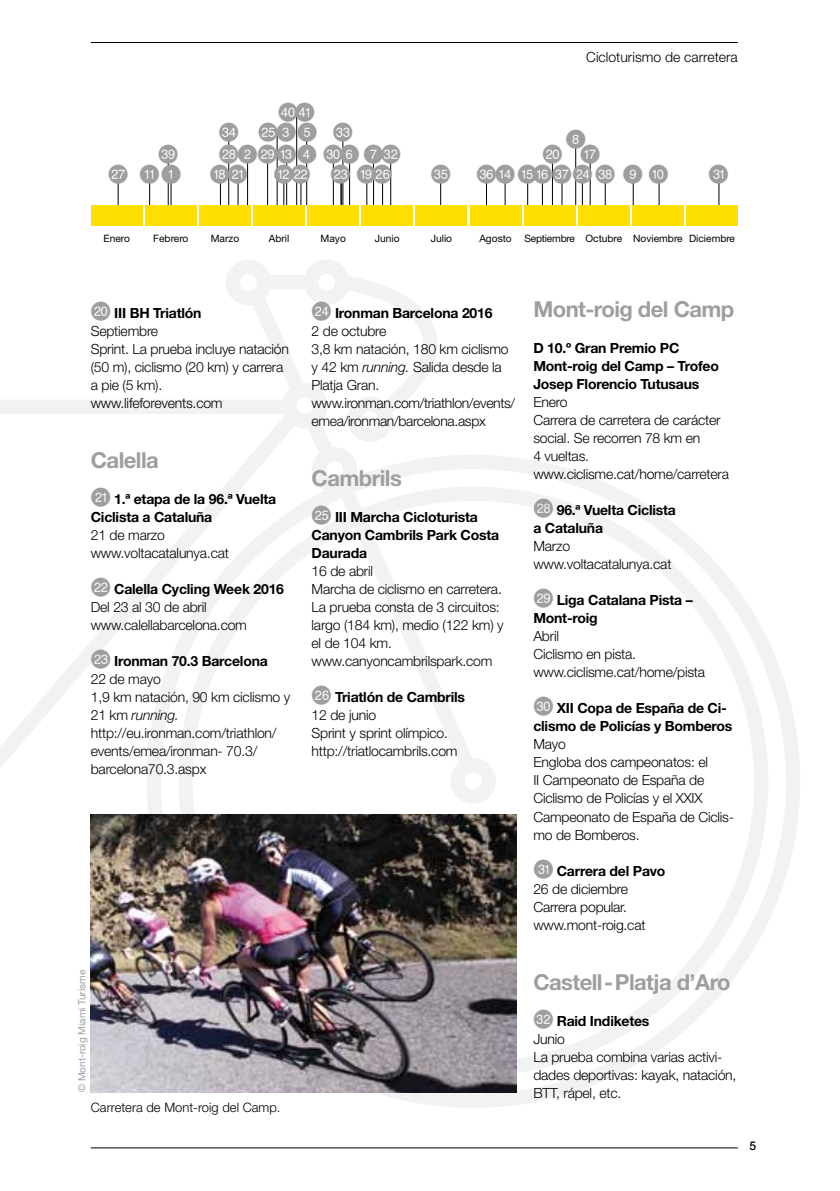
<style>
.page{position:relative;width:840px;height:1191px;background:#fff}
.page>*{position:absolute;margin:0;border:0;box-sizing:border-box;transform-origin:0 0}
.t1{font:700 22px "Helvetica Neue LT Std";letter-spacing:-.025em;color:#9c9e9f}
.t2{font:20px "Numerics P03";letter-spacing:-.085em;color:#9c9e9f}
.t3{font:20px "Numerics P03";letter-spacing:-.055em;color:#9c9e9f}
.t4{font:300 14px/18px "Helvetica Neue LT Std";letter-spacing:-.015em;color:#000}
.t5{font:700 14px/18px "Helvetica Neue LT Std";letter-spacing:-.015em;color:#000}
.t6{font:300 13px "Helvetica Neue LT Std";color:#000}
.t7{font:500 12px "Helvetica Neue LT Std";color:#000}
.t8{font:10.2px "Helvetica Neue LT Std";color:#000}
.t9{font:10px "Helvetica Neue LT Std";color:#9c9e9f}
.s1{font-family:"Numerics P03";font-weight:400;font-size:20px;color:#9c9e9f}
.s2{font-weight:700}
.s3{font-style:italic}
</style>
<div class="page">
<svg style="left:324px;top:487px;width:170px;height:316px"></svg>
<svg style="left:253px;top:298px;width:33px;height:80px"></svg>
<svg style="left:0;top:400px;width:324px;height:468px"></svg>
<div style="left:245px;top:275px;width:88px;height:14px;background:#f2f2f3"></div>
<svg style="left:0;top:773px;width:14px;height:95px"></svg>
<div style="left:304px;top:259px;width:45px;height:46px;border:14px solid #f2f2f3;border-radius:50%"></div>
<div style="left:231px;top:266px;width:34px;height:33px;background:#fff;border:2px solid #f2f2f3;border-radius:50%"></div>
<div style="left:225px;top:260px;width:46px;height:45px;border:14px solid #f2f2f3;border-radius:50%"></div>
<svg style="left:286px;top:267px;width:213px;height:220px"></svg>
<div style="left:288px;top:389px;width:33px;height:33px;background:#fff;border:2px solid #f2f2f3;border-radius:50%"></div>
<div style="left:282px;top:383px;width:45px;height:45px;border:14px solid #f2f2f3;border-radius:50%"></div>
<div style="left:456px;top:764px;width:33px;height:33px;background:#fff;border:2px solid #f2f2f3;border-radius:50%"></div>
<div style="left:450px;top:758px;width:45px;height:45px;border:14px solid #f2f2f3;border-radius:50%"></div>
<div style="left:353px;top:403px;width:33px;height:33px;background:#fff;border:2px solid #f2f2f3;border-radius:50%"></div>
<div style="left:347px;top:396px;width:45px;height:46px;border:14px solid #f2f2f3;border-radius:50%"></div>
<div style="left:318px;top:453px;width:33px;height:33px;background:#fff;border:2px solid #f2f2f3;border-radius:50%"></div>
<div style="left:311px;top:447px;width:46px;height:45px;border:14px solid #f2f2f3;border-radius:50%"></div>
<hr style="left:91px;top:42px;width:646px;height:1px;background:#000">
<hr style="left:91px;top:1147px;width:646px;height:1px;background:#000">
<img style="left:91px;top:814px;width:425px;height:278px">
<div style="left:91px;top:205px;width:51px;height:20px;background:#ffdf00"></div>
<div style="left:415px;top:205px;width:52px;height:20px;background:#ffdf00"></div>
<div style="left:145px;top:205px;width:51px;height:20px;background:#ffdf00"></div>
<div style="left:469px;top:205px;width:52px;height:20px;background:#ffdf00"></div>
<div style="left:199px;top:205px;width:52px;height:20px;background:#ffdf00"></div>
<div style="left:523px;top:205px;width:52px;height:20px;background:#ffdf00"></div>
<div style="left:253px;top:205px;width:52px;height:20px;background:#ffdf00"></div>
<div style="left:577px;top:205px;width:52px;height:20px;background:#ffdf00"></div>
<div style="left:307px;top:205px;width:52px;height:20px;background:#ffdf00"></div>
<div style="left:631px;top:205px;width:52px;height:20px;background:#ffdf00"></div>
<div style="left:361px;top:205px;width:52px;height:20px;background:#ffdf00"></div>
<div style="left:686px;top:205px;width:51px;height:20px;background:#ffdf00"></div>
<svg style="left:342px;top:141px;width:1px;height:27px"></svg>
<hr style="left:228px;top:160px;width:1px;height:45px;background:#000">
<hr style="left:247px;top:160px;width:1px;height:45px;background:#000">
<hr style="left:267px;top:160px;width:1px;height:45px;background:#000">
<hr style="left:333px;top:160px;width:1px;height:45px;background:#000">
<hr style="left:349px;top:160px;width:1px;height:45px;background:#000">
<hr style="left:373px;top:160px;width:1px;height:45px;background:#000">
<hr style="left:390px;top:160px;width:1px;height:45px;background:#000">
<hr style="left:276px;top:135px;width:1px;height:70px;background:#000">
<hr style="left:296px;top:114px;width:1px;height:53px;background:#000">
<hr style="left:551px;top:160px;width:1px;height:45px;background:#000">
<hr style="left:589px;top:160px;width:1px;height:45px;background:#000">
<hr style="left:575px;top:147px;width:1px;height:58px;background:#000">
<svg style="left:220px;top:181px;width:1px;height:24px"></svg>
<svg style="left:237px;top:181px;width:1px;height:24px"></svg>
<svg style="left:296px;top:180px;width:11px;height:25px"></svg>
<svg style="left:340px;top:181px;width:3px;height:24px"></svg>
<svg style="left:718px;top:181px;width:1px;height:24px"></svg>
<svg style="left:632px;top:181px;width:1px;height:24px"></svg>
<svg style="left:658px;top:181px;width:1px;height:24px"></svg>
<svg style="left:581px;top:181px;width:1px;height:24px"></svg>
<svg style="left:366px;top:181px;width:1px;height:24px"></svg>
<svg style="left:382px;top:181px;width:1px;height:24px"></svg>
<svg style="left:440px;top:181px;width:1px;height:24px"></svg>
<svg style="left:486px;top:181px;width:1px;height:24px"></svg>
<svg style="left:561px;top:181px;width:1px;height:24px"></svg>
<svg style="left:604px;top:181px;width:1px;height:24px"></svg>
<svg style="left:149px;top:181px;width:1px;height:24px"></svg>
<svg style="left:168px;top:181px;width:3px;height:24px"></svg>
<svg style="left:118px;top:181px;width:1px;height:24px"></svg>
<svg style="left:283px;top:181px;width:4px;height:24px"></svg>
<svg style="left:527px;top:181px;width:1px;height:24px"></svg>
<svg style="left:504px;top:181px;width:1px;height:24px"></svg>
<svg style="left:541px;top:181px;width:1px;height:24px"></svg>
<p class="t4" style="left:586px;top:48px;width:153px">Cicloturismo de carretera</p>
<h2 class="t2" style="left:278px;top:102px;width:38px">HJ</h2>
<h2 class="t2" style="left:218px;top:123px;width:136px">: AET L</h2>
<h2 class="t2" style="left:565px;top:130px;width:21px">I</h2>
<h2 class="t2" style="left:158px;top:145px;width:21px">G</h2>
<h2 class="t3" style="left:218px;top:145px;width:183px">FWGQR HY UK</h2>
<h2 class="t2" style="left:542px;top:145px;width:59px">I T</h2>
<h2 class="t2" style="left:290px;top:165px;width:103px">P [US</h2>
<h2 class="t2" style="left:430px;top:165px;width:21px">A</h2>
<h2 class="t2" style="left:708px;top:165px;width:21px">J</h2>
<h2 class="t2" style="left:108px;top:165px;width:74px">D {Q</h2>
<h2 class="t2" style="left:210px;top:165px;width:39px">YO</h2>
<h2 class="t2" style="left:274px;top:165px;width:21px">}</h2>
<h2 class="t2" style="left:476px;top:165px;width:193px">SW ERD]F O P</h2>
<p class="t8" style="left:103px;top:232px;width:28px">Enero</p>
<p class="t8" style="left:153px;top:232px;width:37px">Febrero</p>
<p class="t8" style="left:211px;top:232px;width:30px">Marzo</p>
<p class="t8" style="left:269px;top:232px;width:22px">Abril</p>
<p class="t8" style="left:320px;top:232px;width:27px">Mayo</p>
<p class="t8" style="left:375px;top:232px;width:26px">Junio</p>
<p class="t8" style="left:430px;top:232px;width:23px">Julio</p>
<p class="t8" style="left:479px;top:232px;width:257px">Agosto Septiembre Octubre Noviembre Diciembre</p>
<p class="t4" style="left:91px;top:304px;width:199px"><span class="s1">I</span> <span class="s2">III BH Triatlón<br></span>Septiembre<br>Sprint. La prueba incluye natación (50 m), ciclismo (20 km) y carrera a pie (5 km). www.lifeforevents.com</p>
<h1 class="t1" style="left:91px;top:446px;width:69px">Calella</h1>
<p class="t5" style="left:91px;top:490px;width:187px"><span class="s1">O</span> 1.ª etapa de la 96.ª Vuelta<br>Ciclista a Cataluña</p>
<p class="t4" style="left:91px;top:526px;width:139px">21 de marzo www.voltacatalunya.cat</p>
<p class="t4" style="left:91px;top:580px;width:195px"><span class="s1">P</span> <span class="s2">Calella Cycling Week 2016<br></span>Del 23 al 30 de abril www.calellabarcelona.com</p>
<p class="t4" style="left:91px;top:652px;width:201px"><span class="s1">[</span> <span class="s2">Ironman 70.3 Barcelona<br></span>22 de mayo<br>1,9 km natación, 90 km ciclismo y<br>21 km <span class="s3">running. </span>http://eu.ironman.com/triathlon/ events/emea/ironman- 70.3/ barcelona70.3.aspx</p>
<p class="t9" style="left:76px;top:1092px;width:124px;rotate:-90deg">© Mont-roig Miami Turisme</p>
<p class="t6" style="left:91px;top:1099px;width:191px">Carretera de Mont-roig del Camp.</p>
<p class="t4" style="left:311px;top:304px;width:205px"><span class="s1">]</span> <span class="s2">Ironman Barcelona 2016<br></span>2 de octubre<br>3,8 km natación, 180 km ciclismo y 42 km <span class="s3">running.</span> Salida desde la<br>Platja Gran. www.ironman.com/triathlon/events/ emea/ironman/barcelona.aspx</p>
<h1 class="t1" style="left:311px;top:464px;width:92px">Cambrils</h1>
<p class="t5" style="left:311px;top:508px;width:189px"><span class="s1">A</span> III Marcha Cicloturista<br>Canyon Cambrils Park Costa<br>Daurada</p>
<p class="t4" style="left:311px;top:562px;width:193px">16 de abril<br>Marcha de ciclismo en carretera.<br>La prueba consta de 3 circuitos: largo (184 km), medio (122 km) y el de 104 km. www.canyoncambrilspark.com</p>
<p class="t4" style="left:311px;top:688px;width:155px"><span class="s1">S</span> <span class="s2">Triatlón de Cambrils<br></span>12 de junio<br>Sprint y sprint olímpico. http://triatlocambrils.com</p>
<h1 class="t1" style="left:533px;top:296px;width:202px">Mont-roig del Camp</h1>
<p class="t5" style="left:533px;top:339px;width:187px">D 10.º Gran Premio PC<br>Mont-roig del Camp – Trofeo<br>Josep Florencio Tutusaus</p>
<p class="t4" style="left:533px;top:393px;width:197px">Enero<br>Carrera de carretera de carácter social. Se recorren 78 km en<br>4 vueltas. www.ciclisme.cat/home/carretera</p>
<p class="t5" style="left:533px;top:501px;width:144px"><span class="s1">F</span> 96.ª Vuelta Ciclista a Cataluña</p>
<p class="t4" style="left:533px;top:537px;width:139px">Marzo www.voltacatalunya.cat</p>
<p class="t5" style="left:533px;top:591px;width:161px"><span class="s1">G</span> Liga Catalana Pista –<br>Mont-roig</p>
<p class="t4" style="left:533px;top:627px;width:173px">Abril<br>Ciclismo en pista. www.ciclisme.cat/home/pista</p>
<p class="t5" style="left:533px;top:699px;width:200px"><span class="s1">H</span> XII Copa de España de Ci&shy;clismo de Policías y Bomberos</p>
<p class="t4" style="left:533px;top:735px;width:202px">Mayo<br>Engloba dos campeonatos: el<br>II Campeonato de España de<br>Ciclismo de Policías y el XXIX<br>Campeonato de España de Ciclis&shy;mo de Bomberos.</p>
<p class="t4" style="left:533px;top:861px;width:133px"><span class="s1">J</span> <span class="s2">Carrera del Pavo<br></span>26 de diciembre<br>Carrera popular. www.mont-roig.cat</p>
<h1 class="t1" style="left:533px;top:968px;width:199px">Castell-Platja d’Aro</h1>
<p class="t4" style="left:533px;top:1011px;width:204px"><span class="s1">K</span> <span class="s2">Raid Indiketes<br></span>Junio<br>La prueba combina varias activi&shy;dades deportivas: kayak, natación,<br>BTT, rápel, etc.</p>
<p class="t7" style="left:749px;top:1138px;width:8px">5</p>
</div>
